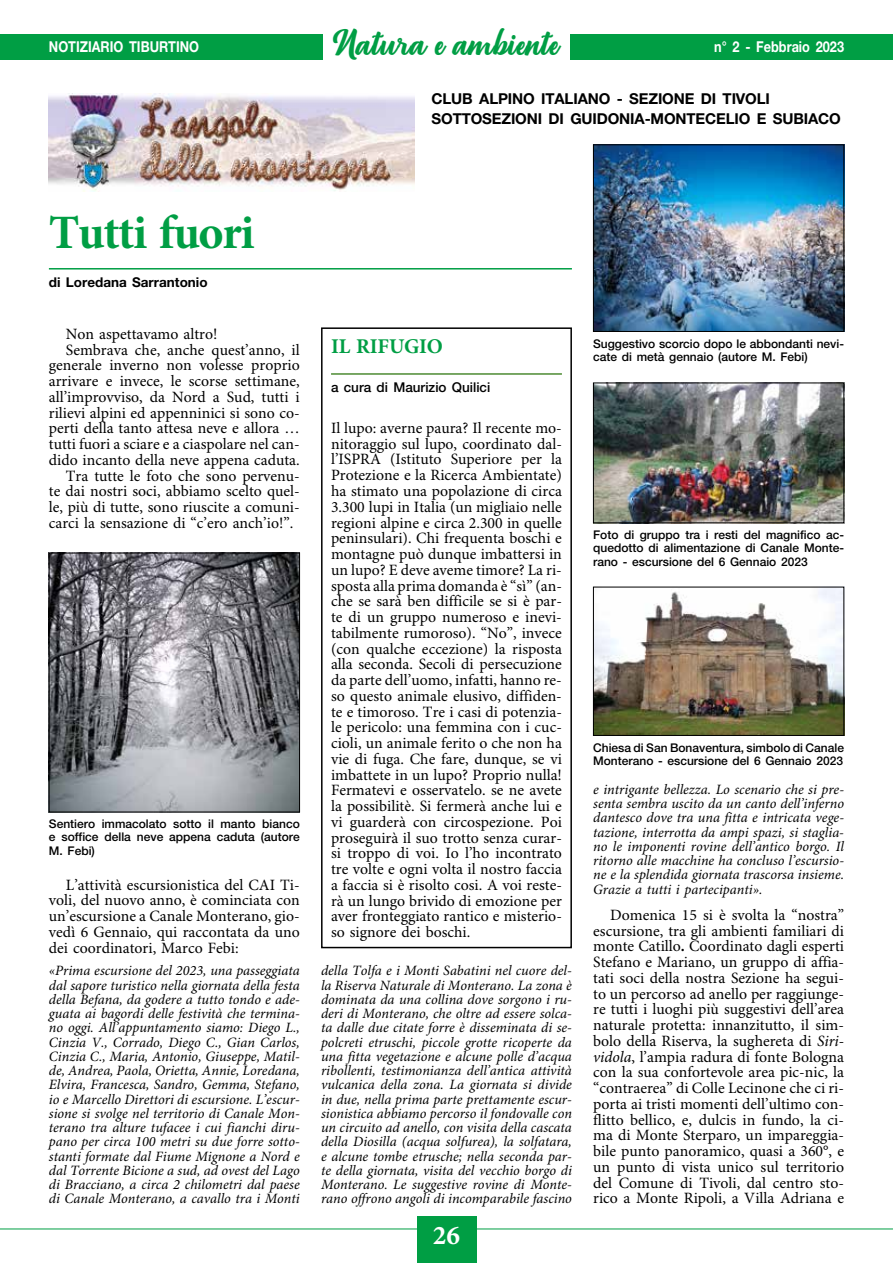
<style>
.page{position:relative;width:893px;height:1263px;background:#fff}
.page>*{position:absolute;margin:0;border:0;box-sizing:border-box;transform-origin:0 0}
.t1{font:700 48px "Minion Pro";letter-spacing:-.03em;color:#009e44}
.t2{font:36px "Richardine";letter-spacing:.01em;color:#009e44}
.t3{font:700 27px "Minion Pro";color:#fff}
.t4{font:700 21px "Minion Pro";letter-spacing:-.01em;color:#009e44}
.t5{font:15.75px/15.8px "Minion Pro";color:#000;text-align:justify}
.t6{font:700 15px/19.2px "Helvetica Neue LT Std";letter-spacing:-.01em;color:#000}
.t7{font:700 15px "Helvetica Neue LT Std";color:#fff;scale:.85 1}
.t8{font:italic 14.25px/14.2px "Minion Pro";color:#000;text-align:justify}
.t9{font:500 13.5px "Helvetica Neue LT Std";color:#000}
.t10{font:700 13.5px "Helvetica Neue LT Std";color:#000}
.t11{font:500 12px/13.5px "Helvetica Neue LT Std";color:#000}
.s1{font-weight:700}
.s2{font-style:italic}
</style>
<div class="page">
<hr style="left:0;top:1228px;width:893px;height:1px;background:#009e44">
<div style="left:0;top:34px;width:893px;height:26px;background:#009e44"></div>
<div style="left:417px;top:1216px;width:59px;height:47px;background:#009e44"></div>
<div style="left:323px;top:0;width:247px;height:68px;background:#fff"></div>
<img style="left:49px;top:94px;width:366px;height:97px">
<hr style="left:49px;top:268px;width:523px;height:1px;background:#009e44">
<hr style="left:331px;top:373px;width:231px;height:2px;background:#4c8b32">
<div style="left:321px;top:327px;width:251px;height:621px;border:2px solid #000"></div>
<img style="left:595px;top:147px;width:247px;height:183px">
<div style="left:593px;top:145px;width:251px;height:187px;border:1px solid #000"></div>
<img style="left:51px;top:555px;width:247px;height:255px">
<div style="left:49px;top:553px;width:251px;height:259px;border:1px solid #000"></div>
<img style="left:595px;top:385px;width:247px;height:136px">
<div style="left:593px;top:383px;width:251px;height:140px;border:1px solid #000"></div>
<img style="left:595px;top:589px;width:247px;height:145px">
<div style="left:593px;top:587px;width:251px;height:149px;border:1px solid #000"></div>
<h2 class="t2" style="left:333px;top:22px;width:228px">Natura e ambiente</h2>
<p class="t7" style="left:49px;top:38px;width:178px">NOTIZIARIO TIBURTINO</p>
<p class="t7" style="left:714px;top:38px;width:154px">n° 2 - Febbraio 2023</p>
<p class="t6" style="left:432px;top:89px;width:411px">CLUB ALPINO ITALIANO - SEZIONE DI TIVOLI<br>SOTTOSEZIONI DI GUIDONIA-MONTECELIO E SUBIACO</p>
<h1 class="t1" style="left:49px;top:203px;width:207px">Tutti fuori</h1>
<p class="t10" style="left:49px;top:273px;width:160px">di Loredana Sarrantonio</p>
<p class="t5" style="left:66px;top:327px;width:153px">Non aspettavamo altro!</p>
<p class="t5" style="left:66px;top:342px;width:235px">Sembrava che, anche quest’anno, il</p>
<p class="t5" style="left:49px;top:358px;width:252px">generale inverno non volesse proprio</p>
<p class="t5" style="left:49px;top:374px;width:252px">arrivare e invece, le scorse settimane,</p>
<p class="t5" style="left:49px;top:390px;width:252px">all’improvviso, da Nord a Sud, tutti i</p>
<p class="t5" style="left:49px;top:405px;width:252px">rilievi alpini ed appenninici si sono co-</p>
<p class="t5" style="left:49px;top:421px;width:252px">perti della tanto attesa neve e allora …</p>
<p class="t5" style="left:49px;top:437px;width:252px">tutti fuori a sciare e a ciaspolare nel can-</p>
<p class="t5" style="left:49px;top:453px;width:252px">dido incanto della neve appena caduta.</p>
<p class="t5" style="left:66px;top:468px;width:235px">Tra tutte le foto che sono pervenu-</p>
<p class="t5" style="left:49px;top:484px;width:252px">te dai nostri soci, abbiamo scelto quel-</p>
<p class="t5" style="left:49px;top:500px;width:252px">le, più di tutte, sono riuscite a comuni-</p>
<p class="t5" style="left:49px;top:516px;width:246px">carci la sensazione di “c’ero anch’io!”.</p>
<p class="t11" style="left:49px;top:817px;width:252px;text-align:justify">Sentiero immacolato sotto il manto bianco e soffice della neve appena caduta (autore M. Febi)</p>
<p class="t5" style="left:49px;top:877px;width:252px;text-indent:17px">L’attività escursionistica del CAI Ti&shy;voli, del nuovo anno, è cominciata con un’escursione a Canale Monterano, gio&shy;vedì 6 Gennaio, qui raccontata da uno dei coordinatori, Marco Febi:</p>
<p class="t8" style="left:49px;top:964px;width:252px">«Prima escursione del 2023, una passeggiata dal sapore turistico nella giornata della festa della Befana, da godere a tutto tondo e ade&shy;guata ai bagordi delle festività che termina&shy;no oggi. All’appuntamento siamo: Diego L., Cinzia V., Corrado, Diego C., Gian Carlos, Cinzia C., Maria, Antonio, Giuseppe, Matil&shy;de, Andrea, Paola, Orietta, Annie, Loredana, Elvira, Francesca, Sandro, Gemma, Stefano, io e Marcello Direttori di escursione. L’escur&shy;sione si svolge nel territorio di Canale Mon&shy;terano tra alture tufacee i cui fianchi diru&shy;pano per circa 100 metri su due forre sotto&shy;stanti formate dal Fiume Mignone a Nord e dal Torrente Bicione a sud, ad ovest del Lago di Bracciano, a circa 2 chilometri dal paese di Canale Monterano, a cavallo tra i Monti</p>
<h3 class="t4" style="left:331px;top:333px;width:113px">IL RIFUGIO</h3>
<p class="t9" style="left:331px;top:379px;width:161px">a cura di Maurizio Quilici</p>
<p class="t5" style="left:331px;top:421px;width:232px;text-align:left">Il lupo: averne paura? Il recente mo-- nitoraggio sul lupo, coordinato dal&shy;l’ISPRA (Istituto Superiore per la Protezione e la Ricerca Ambientate) ha stimato una popolazione di circa 3.300 lupi in Italia (un migliaio nelle regioni alpine e circa 2.300 in quelle peninsulari). Chi frequenta boschi e montagne può dunque imbattersi in un lupo? E deve aveme timore? La ri&shy;sposta alla prima domanda è “sì” (an&shy;che se sarà ben difficile se si è par&shy;te di un gruppo numeroso e inevi&shy;tabilmente rumoroso). “No”, invece (con qualche eccezione) la risposta alla seconda. Secoli di persecuzione da parte dell’uomo, infatti, hanno re&shy;so questo animale elusivo, diffiden&shy;te e timoroso. Tre i casi di potenzia&shy;le pericolo: una femmina con i cuc&shy;cioli, un animale ferito o che non ha vie di fuga. Che fare, dunque, se vi imbattete in un lupo? Proprio nulla!<br>Fermatevi e osservatelo. se ne avete la possibilitè. Si fermerà anche lui e vi guarderà con circospezione. Poi proseguirà il suo trotto senza curar&shy;si troppo di voi. Io l’ho incontrato tre volte e ogni volta il nostro faccia a faccia si è risolto cosi. A voi reste&shy;rà un lungo brivido di emozione per aver fronteggiato rantico e misterio&shy;so signore dei boschi.</p>
<p class="t8" style="left:321px;top:964px;width:252px">della Tolfa e i Monti Sabatini nel cuore del&shy;la Riserva Naturale di Monterano. La zona è dominata da una collina dove sorgono i ru&shy;deri di Monterano, che oltre ad essere solca&shy;ta dalle due citate forre è disseminata di se&shy;polcreti etruschi, piccole grotte ricoperte da una fitta vegetazione e alcune polle d’acqua ribollenti, testimonianza dell’antica attività vulcanica della zona. La giornata si divide in due, nella prima parte prettamente escur&shy;sionistica abbiamo percorso il fondovalle con un circuito ad anello, con visita della cascata della Diosilla (acqua solfurea), la solfatara, e alcune tombe etrusche; nella seconda par&shy;te della giornata, visita del vecchio borgo di Monterano. Le suggestive rovine di Monte&shy;rano offrono angoli di incomparabile fascino</p>
<h3 class="t3" style="left:433px;top:1219px;width:28px">26</h3>
<p class="t11" style="left:593px;top:337px;width:252px">Suggestivo scorcio dopo le abbondanti nevi&shy;cate di metà gennaio (autore M. Febi)</p>
<p class="t11" style="left:593px;top:527px;width:252px;text-align:justify">Foto di gruppo tra i resti del magnifico ac&shy;quedotto di alimentazione di Canale Monte&shy;rano - escursione del 6 Gennaio 2023</p>
<p class="t11" style="left:593px;top:741px;width:252px">Chiesa di San Bonaventura, simbolo di Canale<br>Monterano - escursione del 6 Gennaio 2023</p>
<p class="t8" style="left:593px;top:783px;width:252px">e intrigante bellezza. Lo scenario che si pre&shy;senta sembra uscito da un canto dell’inferno dantesco dove tra una fitta e intricata vege&shy;tazione, interrotta da ampi spazi, si staglia&shy;no le imponenti rovine dell’antico borgo. Il ritorno alle macchine ha concluso l’escursio&shy;ne e la splendida giornata trascorsa insieme.<br>Grazie a tutti i partecipanti».</p>
<p class="t5" style="left:593px;top:908px;width:252px;text-indent:17px">Domenica 15 si è svolta la “nostra” escursione, tra gli ambienti familiari di monte Catillo<span class="s1">.</span> Coordinato dagli esperti Stefano e Mariano, un gruppo di affia&shy;tati soci della nostra Sezione ha segui&shy;to un percorso ad anello per raggiunge&shy;re tutti i luoghi più suggestivi dell’area naturale protetta: innanzitutto, il sim&shy;bolo della Riserva, la sughereta di <span class="s2">Siri&shy;vidola</span>, l’ampia radura di fonte Bologna con la sua confortevole area pic-nic, la “contraerea” di Colle Lecinone che ci ri&shy;porta ai tristi momenti dell’ultimo con&shy;flitto bellico, e, dulcis in fundo, la ci&shy;ma di Monte Sterparo, un impareggia&shy;bile punto panoramico, quasi a 360°, e un punto di vista unico sul territorio del Comune di Tivoli, dal centro sto&shy;rico a Monte Ripoli, a Villa Adriana e</p>
</div>
